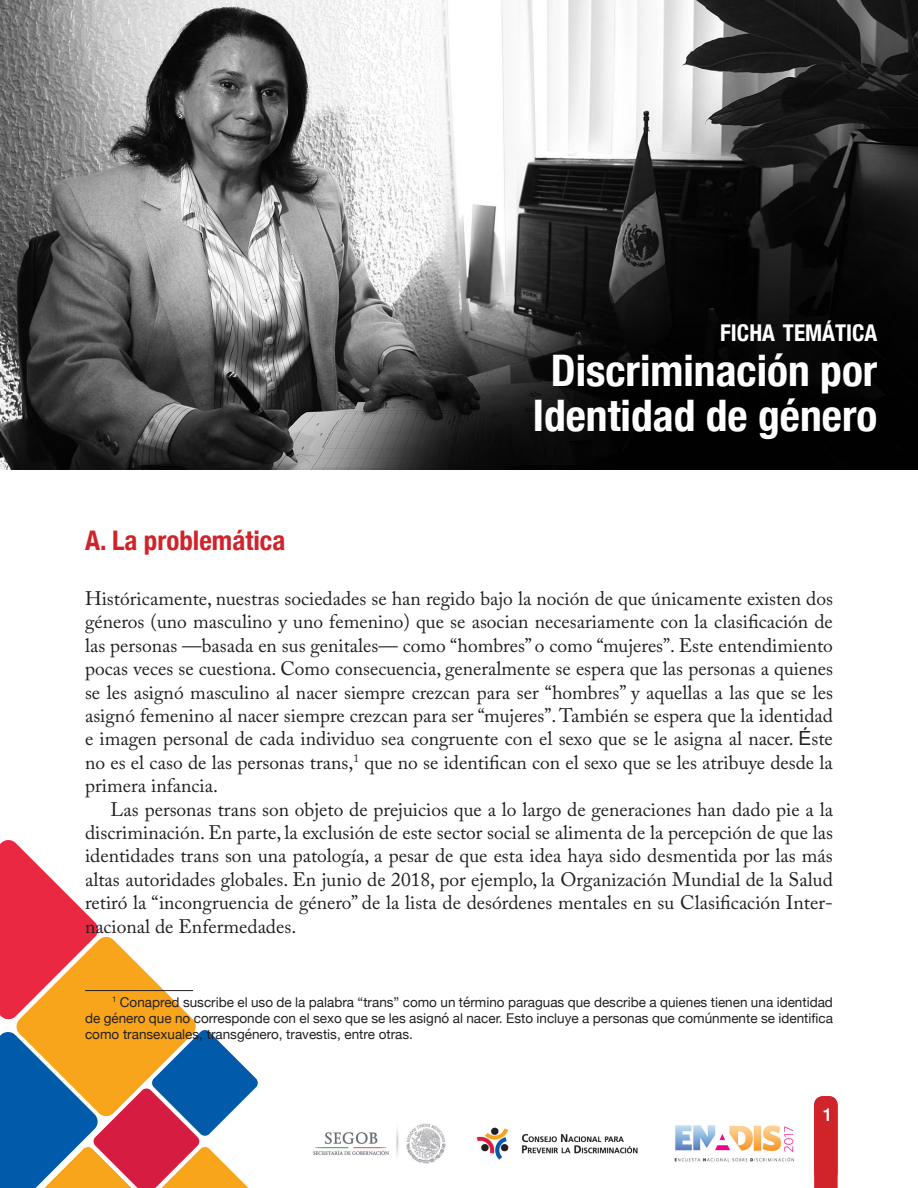
<style>
.page{position:relative;width:918px;height:1188px;background:#fff}
.page>*{position:absolute;margin:0;border:0;box-sizing:border-box;transform-origin:0 0}
.t1{font:700 condensed 43.5px "Helvetica Neue";color:#fff}
.Título_01{font:700 condensed 27px "Helvetica Neue";color:#d1232a}
.t2{font:700 condensed 23.1px "Helvetica Neue";color:#fff}
._01-_TXT{font:19.5px/23.4px "Adobe Caslon Pro";color:#231f20;text-align:justify}
.t3{font:500 18px "Helvetica Neue";color:#fff}
.nota_al_pie{font:13.5px/16.2px "Helvetica Neue";color:#231f20;text-align:justify}
.s1{font-family:"Arial"}
</style>
<div class="page">
<div style="left:814px;top:1096px;width:24px;height:92px;background:#d1232a"></div>
<img style="left:313px;top:1123px;width:481px;height:41px">
<img style="left:0;top:0;width:918px;height:470px">
<svg style="left:0;top:840px;width:258px;height:348px"></svg>
<hr style="left:85px;top:990px;width:108px;height:1px;background:#231f20">
<p class="t2" style="left:720px;top:314px;width:159px">FICHA TEMÁTICA</p>
<p class="t1" style="left:551px;top:334px;width:328px">Discriminación por</p>
<p class="t1" style="left:533px;top:379px;width:346px">Identidad de género</p>
<p class="Título_01" style="left:85px;top:518px;width:202px">A. La problemática</p>
<p class="_01-_TXT" style="left:85px;top:587px;width:750px">Históricamente, nuestras sociedades se han regido bajo la noción de que únicamente existen dos géneros (uno masculino y uno femenino) que se asocian necesariamente con la clasificación de las personas —basada en sus genitales— como “hombres” o como “mujeres”. Este entendimiento pocas veces se cuestiona. Como consecuencia, generalmente se espera que las personas a quienes se les asignó masculino al nacer siempre crezcan para ser “hombres” y aquellas a las que se les asignó femenino al nacer siempre crezcan para ser “mujeres”. También se espera que la identidad e imagen personal de cada individuo sea congruente con el sexo que se le asigna al nacer. <span class="s1">É</span>ste no es el caso de las personas trans,<sup>1</sup> que no se identifican con el sexo que se les atribuye desde la primera infancia.</p>
<p class="_01-_TXT" style="left:85px;top:797px;width:750px;text-indent:26px">Las personas trans son objeto de prejuicios que a lo largo de generaciones han dado pie a la discriminación. En parte, la exclusión de este sector social se alimenta de la percepción de que las identidades trans son una patología, a pesar de que esta idea haya sido desmentida por las más altas autoridades globales. En junio de 2018, por ejemplo, la Organización Mundial de la Salud retiró la “incongruencia de género” de la lista de desórdenes mentales en su Clasificación Inter&shy;nacional de Enfermedades.</p>
<p class="nota_al_pie" style="left:85px;top:995px;width:749px;text-indent:27px"><sup>1</sup> Conapred suscribe el uso de la palabra “trans” como un término paraguas que describe a quienes tienen una identidad de género que no corresponde con el sexo que se les asignó al nacer. Esto incluye a personas que comúnmente se identifica como transexuales, transgénero, travestis, entre otras.</p>
<p class="t3" style="left:823px;top:1100px;width:12px">1</p>
</div>
